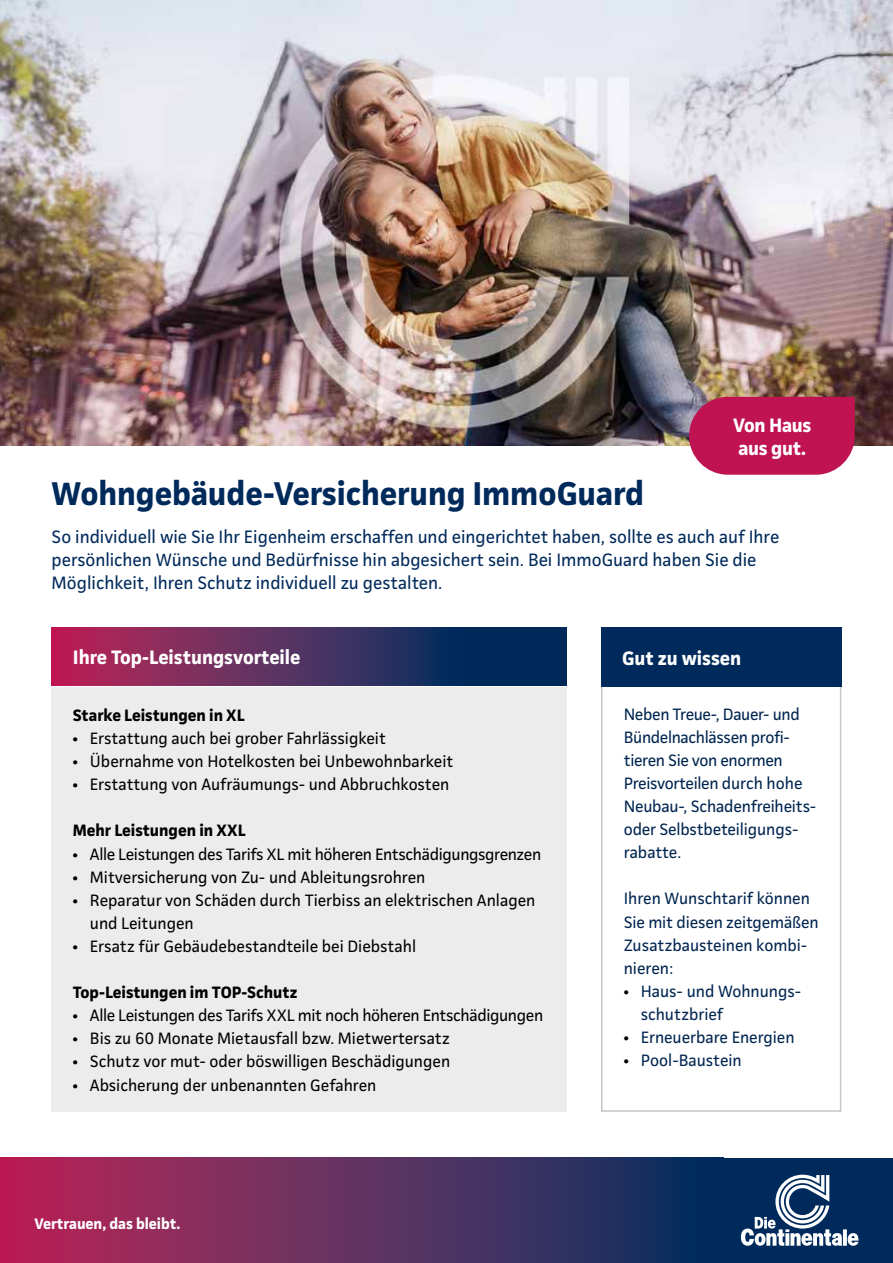
<style>
.page{position:relative;width:893px;height:1263px;background:#fff}
.page>*{position:absolute;margin:0;border:0;box-sizing:border-box;transform-origin:0 0}
.t1{font:700 33px "Continentale Pro";color:#002a5b}
.t2{font:700 19.5px/23.4px "Continentale Pro";color:#fff}
.t3{font:18px/23.1px "Continentale Pro";color:#002a5b}
.t4{font:16.5px/23.1px "Continentale Pro";color:#000}
.t5{font:16.5px/23.1px "Continentale Pro";letter-spacing:-.005em;color:#002550}
.t6{font:16.5px "Continentale Pro";letter-spacing:-.02em;color:#000}
.t7{font:700 16.5px "Continentale Pro";color:#000}
.t8{font:700 15.3px "Continentale Pro";color:#fff}
.s1{font-weight:700;font-size:13.5px}
.s2{font-weight:700;font-size:13.5px;color:#000}
</style>
<div class="page">
<div style="left:0;top:1158px;width:724px;height:105px;background:linear-gradient(to right,#bd2859,#033463)"></div>
<div style="left:724px;top:1158px;width:169px;height:105px;background:#002a5b"></div>
<svg style="left:741px;top:1175px;width:117px;height:71px"></svg>
<img style="left:0;top:0;width:893px;height:446px">
<div style="left:601px;top:638px;width:240px;height:474px;border:2px solid #c5c6c6"></div>
<div style="left:601px;top:627px;width:240px;height:60px;background:#002a5b"></div>
<svg style="left:689px;top:397px;width:166px;height:78px;background:#c1225d"></svg>
<svg style="left:52px;top:627px;width:515px;height:59px;background:#4e2c5d"></svg>
<div style="left:52px;top:687px;width:515px;height:425px;background:#ececec"></div>
<p class="t2" style="left:733px;top:413px;width:80px">Von Haus aus gut.</p>
<h1 class="t1" style="left:52px;top:473px;width:594px">Wohngebäude-Versicherung ImmoGuard</h1>
<p class="t3" style="left:52px;top:525px;width:729px">So individuell wie Sie Ihr Eigenheim erschaffen und eingerichtet haben, sollte es auch auf Ihre persönlichen Wünsche und Bedürfnisse hin abgesichert sein. Bei ImmoGuard haben Sie die<br>Möglichkeit, Ihren Schutz individuell zu gestalten.</p>
<p class="t2" style="left:73px;top:645px;width:229px">Ihre Top-Leistungsvorteile</p>
<p class="t7" style="left:73px;top:705px;width:173px">Starke Leistungen in XL</p>
<p class="t4" style="left:73px;top:727px;width:315px"><span class="s1">•</span> Erstattung auch bei grober Fahrlässigkeit</p>
<p class="t4" style="left:73px;top:750px;width:382px"><span class="s1">•</span> Übernahme von Hotelkosten bei Unbewohnbarkeit</p>
<p class="t4" style="left:73px;top:773px;width:378px"><span class="s1">•</span> Erstattung von Aufräumungs- und Abbruchkosten</p>
<p class="t7" style="left:73px;top:820px;width:174px">Mehr Leistungen in XXL</p>
<p class="t6" style="left:73px;top:844px;width:470px"><span class="s1">•</span> Alle Leistungen des Tarifs XL mit höheren Entschädigungsgrenzen</p>
<p class="t4" style="left:73px;top:865px;width:354px"><span class="s1">•</span> Mitversicherung von Zu- und Ableitungsrohren</p>
<p class="t4" style="left:90px;top:888px;width:447px;text-indent:-17px"><span class="s1">•</span> Reparatur von Schäden durch Tierbiss an elektrischen Anlagen und Leitungen</p>
<p class="t4" style="left:73px;top:934px;width:345px"><span class="s1">•</span> Ersatz für Gebäudebestandteile bei Diebstahl</p>
<p class="t7" style="left:73px;top:982px;width:226px">Top-Leistungen im TOP-Schutz</p>
<p class="t6" style="left:73px;top:1006px;width:472px"><span class="s1">•</span> Alle Leistungen des Tarifs XXL mit noch höheren Entschädigungen</p>
<p class="t4" style="left:73px;top:1027px;width:378px"><span class="s1">•</span> Bis zu 60 Monate Mietausfall bzw. Mietwertersatz</p>
<p class="t4" style="left:73px;top:1050px;width:379px"><span class="s1">•</span> Schutz vor mut- oder böswilligen Beschädigungen</p>
<p class="t4" style="left:73px;top:1073px;width:305px"><span class="s1">•</span> Absicherung der unbenannten Gefahren</p>
<p class="t8" style="left:34px;top:1214px;width:147px">Vertrauen, das bleibt.</p>
<p class="t2" style="left:622px;top:646px;width:120px">Gut zu wissen</p>
<p class="t5" style="left:624px;top:702px;width:194px">Neben Treue-, Dauer- und<br>Bündelnachlässen profi&shy;tieren Sie von enormen<br>Preisvorteilen durch hohe<br>Neubau-, Schadenfreiheits&shy;oder Selbstbeteiligungs&shy;rabatte.</p>
<p class="t5" style="left:624px;top:887px;width:196px">Ihren Wunschtarif können<br>Sie mit diesen zeitgemäßen<br>Zusatzbausteinen kombi&shy;nieren:</p>
<p class="t5" style="left:641px;top:979px;width:162px;text-indent:-17px"><span class="s2">•</span> Haus- und Wohnungs&shy;schutzbrief</p>
<p class="t5" style="left:624px;top:1026px;width:172px"><span class="s2">•</span> Erneuerbare Energien</p>
<p class="t5" style="left:624px;top:1049px;width:119px"><span class="s2">•</span> Pool-Baustein</p>
</div>
